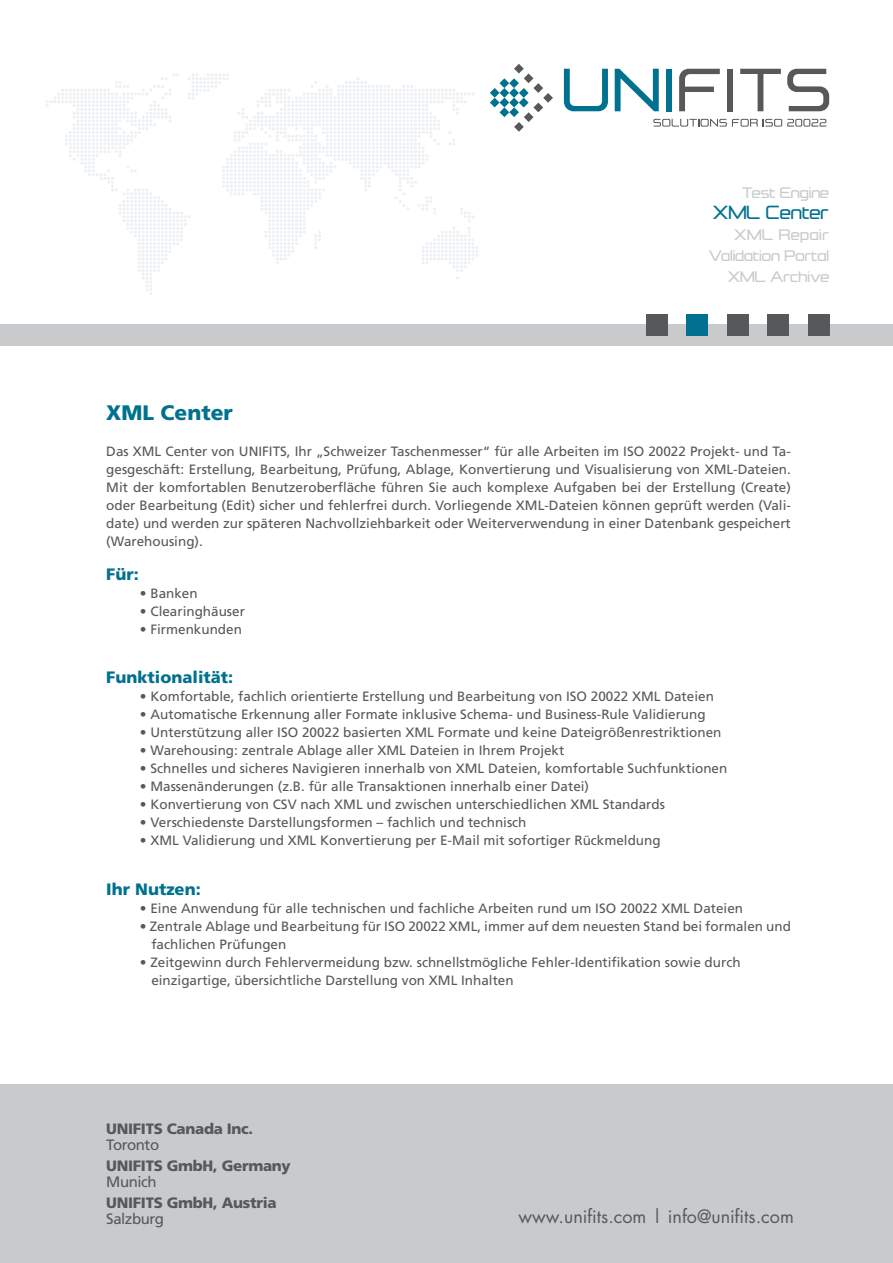
<style>
.page{position:relative;width:893px;height:1263px;background:#fff}
.page>*{position:absolute;margin:0;border:0;box-sizing:border-box;transform-origin:0 0}
.t1{font:22.5px "Formation Sans";color:#00718e}
.t2{font:900 21px "Frutiger";color:#00718e}
.t3{font:18px/21px "Formation Sans";color:#c9cacc;text-align:right}
.t4{font:18px "Futura";color:#57585a}
.t5{font:900 16.5px "Frutiger";color:#00718e}
.t6{font:900 15px "Frutiger";letter-spacing:-.02em;color:#57585a}
.t7{font:15px "Frutiger";letter-spacing:-.03em;color:#57585a}
.t8{font:13.5px/18px "Frutiger";color:#57585a}
</style>
<div class="page">
<svg style="left:490px;top:64px;width:63px;height:68px"></svg>
<svg style="left:564px;top:69px;width:44px;height:42px"></svg>
<svg style="left:615px;top:69px;width:44px;height:42px"></svg>
<div style="left:666px;top:69px;width:6px;height:42px;background:#00718e"></div>
<svg style="left:679px;top:69px;width:41px;height:42px"></svg>
<div style="left:727px;top:69px;width:6px;height:42px;background:#57585a"></div>
<svg style="left:740px;top:69px;width:41px;height:42px"></svg>
<svg style="left:787px;top:69px;width:42px;height:42px"></svg>
<svg style="left:653px;top:119px;width:173px;height:8px"></svg>
<div style="left:0;top:324px;width:893px;height:21px;background:#c9cacc"></div>
<div style="left:808px;top:314px;width:21px;height:21px;background:#57585a"></div>
<div style="left:646px;top:314px;width:22px;height:21px;background:#57585a"></div>
<div style="left:687px;top:314px;width:21px;height:21px;background:#00718e"></div>
<div style="left:727px;top:314px;width:21px;height:21px;background:#57585a"></div>
<div style="left:767px;top:314px;width:22px;height:21px;background:#57585a"></div>
<svg style="left:46px;top:73px;width:432px;height:222px"></svg>
<div style="left:0;top:1084px;width:893px;height:179px;background:#c9cacc"></div>
<h3 class="t3" style="left:742px;top:181px;width:89px">Test Engine</h3>
<h1 class="t1" style="left:713px;top:198px;width:118px">XML Center</h1>
<h3 class="t3" style="left:709px;top:223px;width:122px">XML Repair<br>Validation Portal<br>XML Archive</h3>
<h2 class="t2" style="left:106px;top:400px;width:128px">XML Center</h2>
<p class="t8" style="left:106px;top:442px;width:686px;text-align:justify">Das XML Center von UNIFITS, Ihr „Schweizer Taschenmesser“ für alle Arbeiten im ISO 20022 Projekt- und Ta&shy;gesgeschäft: Erstellung, Bearbeitung, Prüfung, Ablage, Konvertierung und Visualisierung von XML-Dateien.<br>Mit der komfortablen Benutzeroberfläche führen Sie auch komplexe Aufgaben bei der Erstellung (Create) oder Bearbeitung (Edit) sicher und fehlerfrei durch. Vorliegende XML-Dateien können geprüft werden (Vali&shy;date) und werden zur späteren Nachvollziehbarkeit oder Weiterverwendung in einer Datenbank gespeichert (Warehousing).</p>
<p class="t5" style="left:106px;top:565px;width:34px">Für:</p>
<p class="t8" style="left:140px;top:585px;width:59px">• Banken</p>
<p class="t8" style="left:140px;top:603px;width:107px">• Clearinghäuser</p>
<p class="t8" style="left:140px;top:621px;width:104px">• Firmenkunden</p>
<p class="t5" style="left:106px;top:668px;width:129px">Funktionalität:</p>
<p class="t8" style="left:140px;top:688px;width:575px">• Komfortable, fachlich orientierte Erstellung und Bearbeitung von ISO 20022 XML Dateien</p>
<p class="t8" style="left:140px;top:706px;width:567px">• Automatische Erkennung aller Formate inklusive Schema- und Business-Rule Validierung</p>
<p class="t8" style="left:140px;top:724px;width:583px">• Unterstützung aller ISO 20022 basierten XML Formate und keine Dateigrößenrestriktionen</p>
<p class="t8" style="left:140px;top:742px;width:426px">• Warehousing: zentrale Ablage aller XML Dateien in Ihrem Projekt</p>
<p class="t8" style="left:140px;top:760px;width:589px">• Schnelles und sicheres Navigieren innerhalb von XML Dateien, komfortable Suchfunktionen</p>
<p class="t8" style="left:140px;top:778px;width:451px">• Massenänderungen (z.B. für alle Transaktionen innerhalb einer Datei)</p>
<p class="t8" style="left:140px;top:796px;width:527px">• Konvertierung von CSV nach XML und zwischen unterschiedlichen XML Standards</p>
<p class="t8" style="left:140px;top:814px;width:388px">• Verschiedenste Darstellungsformen – fachlich und technisch</p>
<p class="t8" style="left:140px;top:832px;width:522px">• XML Validierung und XML Konvertierung per E-Mail mit sofortiger Rückmeldung</p>
<p class="t5" style="left:106px;top:879px;width:96px">Ihr Nutzen:</p>
<p class="t8" style="left:140px;top:899px;width:605px">• Eine Anwendung für alle technischen und fachliche Arbeiten rund um ISO 20022 XML Dateien</p>
<p class="t8" style="left:151px;top:917px;width:641px;text-indent:-11px">• Zentrale Ablage und Bearbeitung für ISO 20022 XML, immer auf dem neuesten Stand bei formalen und fachlichen Prüfungen</p>
<p class="t8" style="left:151px;top:953px;width:591px;text-indent:-11px">• Zeitgewinn durch Fehlervermeidung bzw. schnellstmögliche Fehler-Identifikation sowie durch einzigartige, übersichtliche Darstellung von XML Inhalten</p>
<p class="t6" style="left:106px;top:1120px;width:148px">UNIFITS Canada Inc.</p>
<p class="t7" style="left:106px;top:1136px;width:54px">Toronto</p>
<p class="t6" style="left:106px;top:1157px;width:186px">UNIFITS GmbH, Germany</p>
<p class="t7" style="left:106px;top:1173px;width:52px">Munich</p>
<p class="t6" style="left:106px;top:1193px;width:172px">UNIFITS GmbH, Austria</p>
<p class="t7" style="left:106px;top:1209px;width:59px">Salzburg</p>
<h3 class="t4" style="left:519px;top:1204px;width:277px">www.unifits.com | info@unifits.com</h3>
</div>
